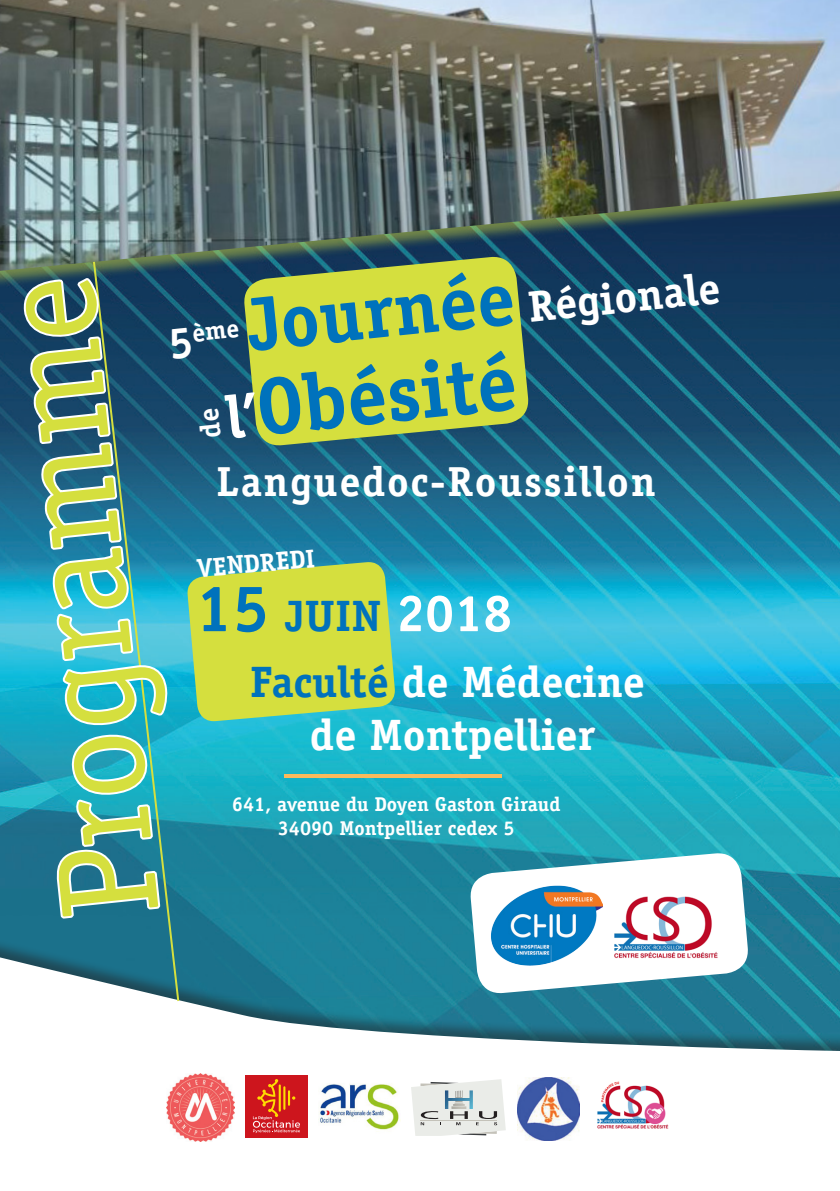
<style>
.page{position:relative;width:840px;height:1191px;background:#fff}
.page>*{position:absolute;margin:0;border:0;box-sizing:border-box;transform-origin:0 0}
.t1{font:140px "Officina Serif";color:#d5df3e}
.t2{font:700 80px "Officina Serif";color:#0072bc}
.t3{font:700 44px/52.8px "Officina Serif";color:#fff;text-align:center}
.t4{font:700 44px "Officina Serif";color:#0072bc}
.t5{font:700 42px "Officina Serif";letter-spacing:.04em;color:#fff}
.t6{font:700 26px "Officina Serif";color:#fff}
.t7{font:700 25.6px "Officina Serif";color:#fff}
.t8{font:700 20px/24px "Officina Serif";color:#fff;text-align:center}
.s1{font-size:76px;color:#0072bc}
.s2{font-size:44px}
.s3{font-size:60px;color:#fff}
.s4{font-size:66px}
.s5{font-size:52px;color:#fff}
.s6{color:#0072bc}
</style>
<div class="page">
<img style="left:0;top:289px;width:839px;height:517px">
<div style="left:0;top:806px;width:839px;height:385px;background:#231f20;opacity:.5"></div>
<svg style="left:0;top:822px;width:839px;height:369px"></svg>
<svg style="left:87px;top:289px;width:93px;height:714px;background:#30849b"></svg>
<svg style="left:284px;top:773px;width:218px;height:4px"></svg>
<svg style="left:186px;top:561px;width:210px;height:161px;background:#b8d753"></svg>
<svg style="left:242px;top:289px;width:288px;height:158px;background:#bccc44"></svg>
<div style="left:0;top:0;width:839px;height:289px;background:#d5df3e;opacity:.5"></div>
<img style="left:0;top:0;width:839px;height:271px">
<svg style="left:24px;top:276px;width:143px;height:643px;background:#4594ab"></svg>
<svg style="left:468px;top:851px;width:281px;height:144px"></svg>
<img style="left:489px;top:884px;width:113px;height:81px">
<img style="left:605px;top:891px;width:120px;height:72px">
<svg style="left:411px;top:1079px;width:94px;height:56px;background:#dadedc"></svg>
<img style="left:517px;top:1077px;width:62px;height:63px">
<img style="left:318px;top:1079px;width:82px;height:54px">
<img style="left:591px;top:1081px;width:82px;height:50px">
<div style="left:245px;top:1074px;width:63px;height:63px;background:#cd151d"></div>
<svg style="left:253px;top:1079px;width:47px;height:54px"></svg>
<img style="left:166px;top:1073px;width:68px;height:68px">
<svg style="left:199px;top:408px;width:22px;height:29px"></svg>
<h3 class="t3" style="left:245px;top:310px;width:476px;rotate:-6deg"><span class="s1">Journée</span> Régionale</h3>
<h1 class="t1" style="left:30px;top:925px;width:645px;rotate:-96deg">Programme</h1>
<p class="t7" style="left:166px;top:320px;width:73px;rotate:-6deg"><span class="s2">5</span>ème</p>
<h2 class="t2" style="left:220px;top:362px;width:293px;rotate:-6deg"><span class="s3">l’</span>Obésité</h2>
<h3 class="t5" style="left:216px;top:455px;width:440px">Languedoc-Roussillon</h3>
<h3 class="t6" style="left:195px;top:552px;width:120px;rotate:-5deg">VENDREDI</h3>
<h3 class="t4" style="left:195px;top:589px;width:317px"><span class="s4">15</span> JUIN <span class="s5">2018</span></h3>
<h3 class="t3" style="left:250px;top:655px;width:396px"><span class="s6">Faculté</span> de Médecine de Montpellier</h3>
<p class="t8" style="left:232px;top:792px;width:330px">641, avenue du Doyen Gaston Giraud<br>34090 Montpellier cedex 5</p>
</div>
